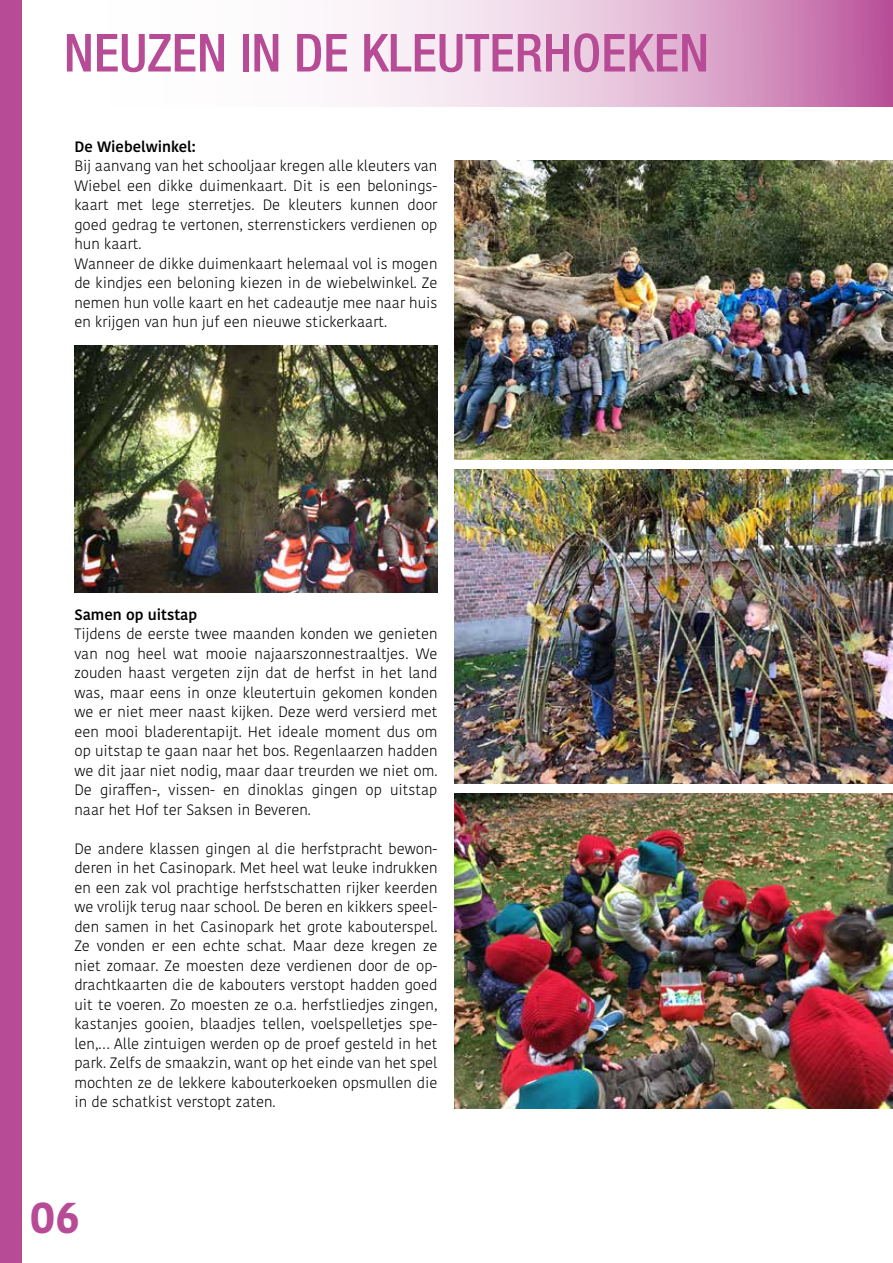
<style>
.page{position:relative;width:893px;height:1263px;background:#fff}
.page>*{position:absolute;margin:0;border:0;box-sizing:border-box;transform-origin:0 0}
.t1{font:500 condensed 52.5px "Helvetica Neue LT Std";color:#b84b96}
.t2{font:700 45px "Kohinoor Devanagari";color:#b84b96}
.t3{font:300 15px/19.5px "Kohinoor Devanagari";color:#000;text-align:justify}
.t4{font:600 15px "Kohinoor Devanagari";color:#000}
</style>
<div class="page">
<div style="left:0;top:0;width:21px;height:1263px;background:#b84b96"></div>
<svg style="left:21px;top:0;width:872px;height:106px"></svg>
<img style="left:75px;top:346px;width:362px;height:246px">
<img style="left:455px;top:469px;width:438px;height:315px">
<img style="left:454px;top:794px;width:439px;height:314px">
<img style="left:455px;top:160px;width:438px;height:299px">
<h1 class="t1" style="left:64px;top:22px;width:647px">NEUZEN IN DE KLEUTERHOEKEN</h1>
<p class="t4" style="left:74px;top:138px;width:123px">De Wiebelwinkel:</p>
<p class="t3" style="left:74px;top:156px;width:365px;text-align:left">Bij aanvang van het schooljaar kregen alle kleuters van Wiebel een dikke duimenkaart. Dit is een belonings&shy;kaart met lege sterretjes. De kleuters kunnen door goed gedrag te vertonen, sterrenstickers verdienen op hun kaart.<br>Wanneer de dikke duimenkaart helemaal vol is mogen de kindjes een beloning kiezen in de wiebelwinkel. Ze nemen hun volle kaart en het cadeautje mee naar huis en krijgen van hun juf een nieuwe stickerkaart.</p>
<p class="t4" style="left:74px;top:606px;width:124px">Samen op uitstap</p>
<p class="t3" style="left:74px;top:624px;width:365px">Tijdens de eerste twee maanden konden we genieten van nog heel wat mooie najaarszonnestraaltjes. We zouden haast vergeten zijn dat de herfst in het land was, maar eens in onze kleutertuin gekomen konden we er niet meer naast kijken. Deze werd versierd met een mooi bladerentapijt. Het ideale moment dus om op uitstap te gaan naar het bos. Regenlaarzen hadden we dit jaar niet nodig, maar daar treurden we niet om.<br>De giraffen-, vissen- en dinoklas gingen op uitstap naar het Hof ter Saksen in Beveren.</p>
<p class="t3" style="left:74px;top:839px;width:365px">De andere klassen gingen al die herfstpracht bewon&shy;deren in het Casinopark. Met heel wat leuke indrukken en een zak vol prachtige herfstschatten rijker keerden we vrolijk terug naar school. De beren en kikkers speel&shy;den samen in het Casinopark het grote kabouterspel.<br>Ze vonden er een echte schat. Maar deze kregen ze niet zomaar. Ze moesten deze verdienen door de op&shy;drachtkaarten die de kabouters verstopt hadden goed uit te voeren. Zo moesten ze o.a. herfstliedjes zingen, kastanjes gooien, blaadjes tellen, voelspelletjes spe&shy;len,… Alle zintuigen werden op de proef gesteld in het park. Zelfs de smaakzin, want op het einde van het spel mochten ze de lekkere kabouterkoeken opsmullen die in de schatkist verstopt zaten.</p>
<h2 class="t2" style="left:30px;top:1177px;width:52px">06</h2>
</div>
